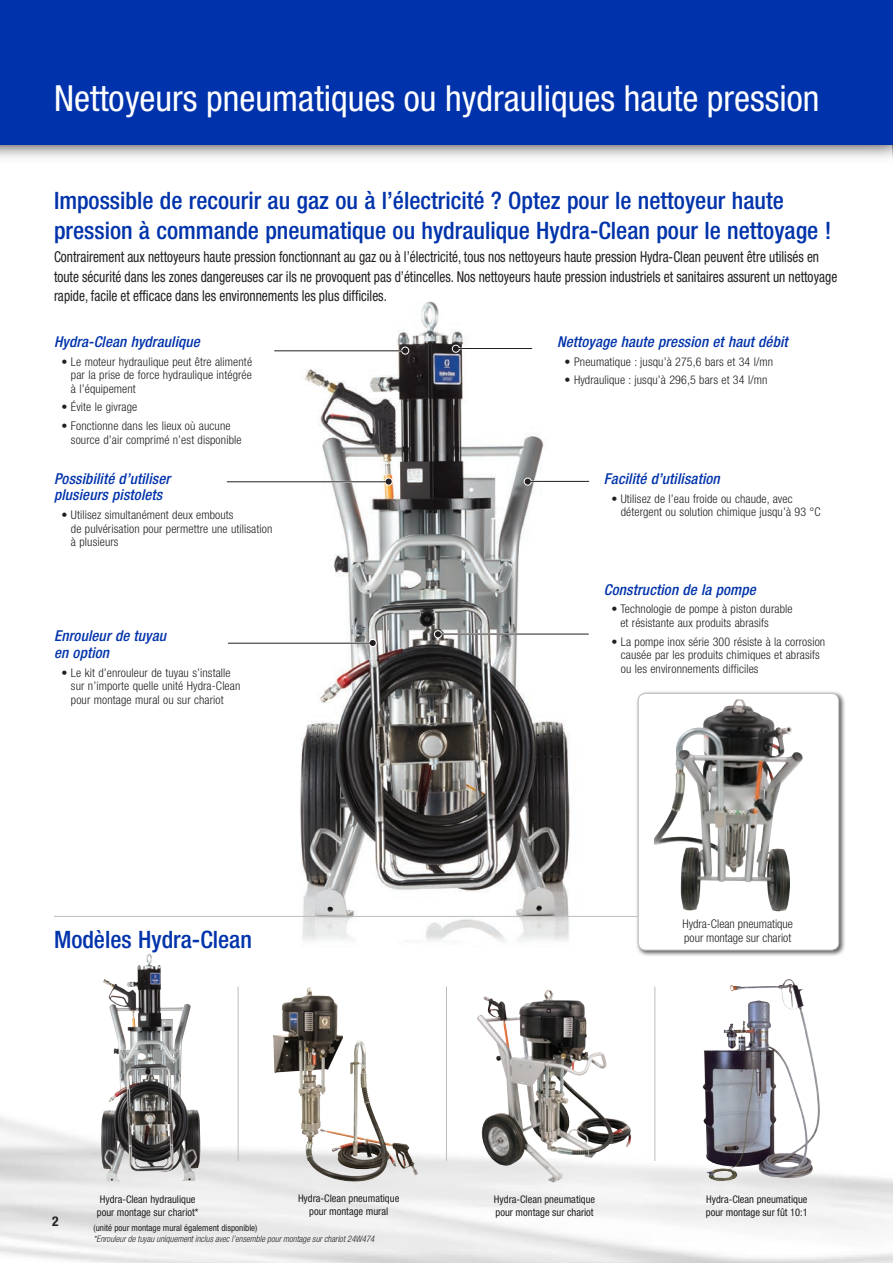
<style>
.page{position:relative;width:893px;height:1263px;background:#fff}
.page>*{position:absolute;margin:0;border:0;box-sizing:border-box;transform-origin:0 0}
.t1{font:condensed 36px "Helvetica Neue LT Std";color:#fff}
.t2{font:500 condensed 24px/30px "Helvetica Neue LT Std";color:#0033ab}
.t3{font:condensed 15px/19.5px "Helvetica Neue LT Std";color:#231f20;scale:.89 1}
.t4{font:italic 500 condensed 15px/16.5px "Helvetica Neue LT Std";letter-spacing:.01em;color:#0033ab}
.t5{font:700 condensed 13.5px "Helvetica Neue LT Std";color:#231f20}
.t6{font:300 condensed 12px/13.5px "Helvetica Neue LT Std";letter-spacing:.01em;color:#231f20}
.t7{font:condensed 10.5px/12.6px "Helvetica Neue LT Std";color:#231f20}
.t8{font:italic 300 condensed 9px "Helvetica Neue LT Std";color:#231f20}
.t9{font:condensed 9px "Helvetica Neue LT Std";color:#231f20}
</style>
<div class="page">
<img style="left:0;top:1043px;width:893px;height:220px">
<div style="left:0;top:0;width:893px;height:145px;background:#0033ab"></div>
<img style="left:226px;top:302px;width:364px;height:642px">
<img style="left:477px;top:990px;width:103px;height:192px">
<img style="left:273px;top:987px;width:36px;height:65px">
<img style="left:723px;top:983px;width:95px;height:158px">
<img style="left:113px;top:954px;width:35px;height:54px">
<div style="left:635px;top:690px;width:211px;height:267px;background:#231f20;opacity:.75"></div>
<div style="left:638px;top:693px;width:201px;height:257px;background:#fff;border-radius:7px"></div>
<div style="left:638px;top:693px;width:201px;height:257px;border:1px solid #bcbdc0;border-radius:7px"></div>
<img style="left:654px;top:699px;width:149px;height:212px">
<hr style="left:54px;top:916px;width:584px;height:1px;background:#bcbdc0">
<hr style="left:238px;top:986px;width:1px;height:175px;background:#bcbdc0">
<hr style="left:446px;top:986px;width:1px;height:175px;background:#bcbdc0">
<hr style="left:655px;top:986px;width:1px;height:175px;background:#bcbdc0">
<hr style="left:274px;top:350px;width:129px;height:2px;background:#fff">
<svg style="left:401px;top:347px;width:8px;height:8px"></svg>
<svg style="left:402px;top:348px;width:6px;height:6px"></svg>
<hr style="left:274px;top:350px;width:131px;height:1px;background:#231f20">
<hr style="left:228px;top:642px;width:143px;height:2px;background:#fff">
<svg style="left:369px;top:639px;width:8px;height:8px"></svg>
<svg style="left:370px;top:640px;width:6px;height:6px"></svg>
<hr style="left:228px;top:643px;width:144px;height:1px;background:#231f20">
<svg style="left:452px;top:345px;width:8px;height:8px"></svg>
<svg style="left:453px;top:346px;width:6px;height:6px"></svg>
<hr style="left:456px;top:348px;width:76px;height:1px;background:#231f20">
<hr style="left:530px;top:480px;width:58px;height:2px;background:#fff">
<svg style="left:524px;top:477px;width:8px;height:9px"></svg>
<div style="left:525px;top:478px;width:6px;height:7px;background:#231f20;border-radius:50%"></div>
<hr style="left:528px;top:481px;width:61px;height:1px;background:#231f20">
<hr style="left:227px;top:481px;width:160px;height:2px;background:#fff">
<svg style="left:385px;top:477px;width:8px;height:9px"></svg>
<div style="left:386px;top:478px;width:6px;height:7px;background:#231f20;border-radius:50%"></div>
<hr style="left:227px;top:481px;width:161px;height:1px;background:#231f20">
<hr style="left:440px;top:633px;width:149px;height:2px;background:#fff">
<svg style="left:434px;top:630px;width:8px;height:8px"></svg>
<svg style="left:435px;top:631px;width:6px;height:6px"></svg>
<hr style="left:438px;top:634px;width:151px;height:1px;background:#231f20">
<h1 class="t1" style="left:54px;top:77px;width:767px">Nettoyeurs pneumatiques ou hydrauliques haute pression</h1>
<h2 class="t2" style="left:54px;top:185px;width:779px">Impossible de recourir au gaz ou à l’électricité ? Optez pour le nettoyeur haute pression à commande pneumatique ou hydraulique Hydra-Clean pour le nettoyage !</h2>
<p class="t3" style="left:54px;top:247px;width:882px">Contrairement aux nettoyeurs haute pression fonctionnant au gaz ou à l’électricité, tous nos nettoyeurs haute pression Hydra-Clean peuvent être utilisés en toute sécurité dans les zones dangereuses car ils ne provoquent pas d’étincelles. Nos nettoyeurs haute pression industriels et sanitaires assurent un nettoyage rapide, facile et efficace dans les environnements les plus difficiles.</p>
<p class="t4" style="left:557px;top:333px;width:232px">Nettoyage haute pression et haut débit</p>
<p class="t6" style="left:565px;top:354px;width:210px">• Pneumatique : jusqu’à 275,6 bars et 34 l/mn</p>
<p class="t6" style="left:565px;top:373px;width:204px">• Hydraulique : jusqu’à 296,5 bars et 34 l/mn</p>
<p class="t4" style="left:54px;top:333px;width:147px">Hydra-Clean hydraulique</p>
<p class="t6" style="left:71px;top:354px;width:183px;text-align:justify;text-indent:-9px">• Le moteur hydraulique peut être alimenté par la prise de force hydraulique intégrée à l’équipement</p>
<p class="t6" style="left:62px;top:400px;width:77px">• Évite le givrage</p>
<p class="t6" style="left:71px;top:419px;width:172px;text-indent:-9px">• Fonctionne dans les lieux où aucune source d’air comprimé n’est disponible</p>
<p class="t4" style="left:54px;top:470px;width:118px">Possibilité d’utiliser plusieurs pistolets</p>
<p class="t6" style="left:71px;top:508px;width:203px;text-indent:-9px">• Utilisez simultanément deux embouts<br>de pulvérisation pour permettre une utilisation à plusieurs</p>
<p class="t4" style="left:604px;top:470px;width:117px">Facilité d’utilisation</p>
<p class="t6" style="left:621px;top:492px;width:201px;text-indent:-9px">• Utilisez de l’eau froide ou chaude, avec détergent ou solution chimique jusqu’à 93 °C</p>
<p class="t4" style="left:54px;top:628px;width:114px">Enrouleur de tuyau en option</p>
<p class="t6" style="left:71px;top:665px;width:171px;text-indent:-9px">• Le kit d’enrouleur de tuyau s’installe sur n’importe quelle unité Hydra-Clean pour montage mural ou sur chariot</p>
<h2 class="t2" style="left:54px;top:924px;width:199px">Modèles Hydra-Clean</h2>
<p class="t4" style="left:604px;top:581px;width:153px">Construction de la pompe</p>
<p class="t6" style="left:620px;top:602px;width:174px;text-indent:-9px">• Technologie de pompe à piston durable et résistante aux produits abrasifs</p>
<p class="t6" style="left:621px;top:635px;width:206px;text-indent:-9px">• La pompe inox série 300 résiste à la corrosion causée par les produits chimiques et abrasifs ou les environnements difficiles</p>
<p class="t6" style="left:682px;top:917px;width:112px">Hydra-Clean pneumatique pour montage sur chariot</p>
<p class="t5" style="left:52px;top:1213px;width:8px">2</p>
<p class="t7" style="left:97px;top:1193px;width:103px">Hydra-Clean hydraulique pour montage sur chariot*</p>
<p class="t9" style="left:94px;top:1223px;width:165px">(unité pour montage mural également disponible)</p>
<p class="t7" style="left:298px;top:1192px;width:103px;text-align:center">Hydra-Clean pneumatique pour montage mural</p>
<p class="t7" style="left:494px;top:1193px;width:103px">Hydra-Clean pneumatique pour montage sur chariot</p>
<p class="t7" style="left:706px;top:1193px;width:103px">Hydra-Clean pneumatique pour montage sur fût 10:1</p>
<p class="t8" style="left:94px;top:1233px;width:282px">*Enrouleur de tuyau uniquement inclus avec l’ensemble pour montage sur chariot 24W474</p>
</div>
